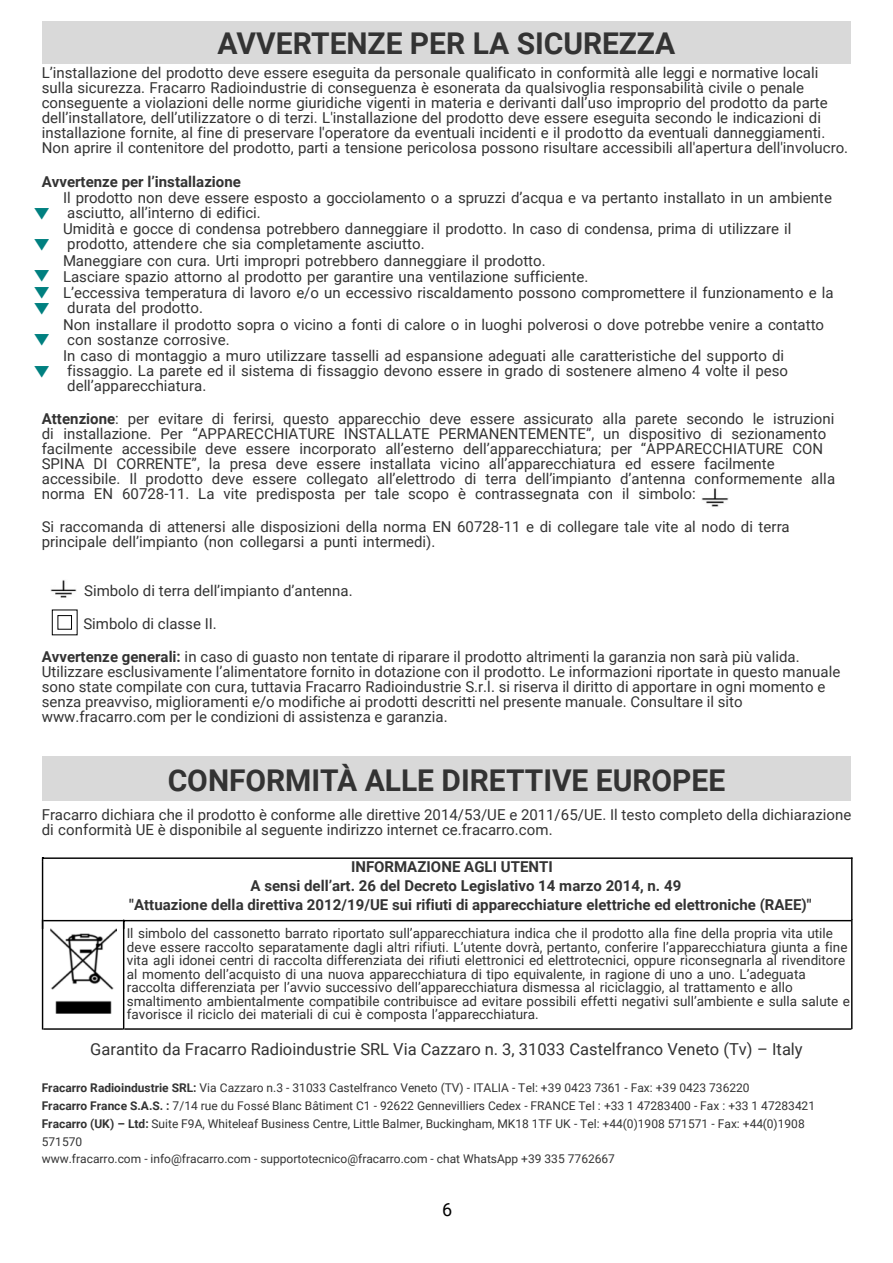
<style>
.page{position:relative;width:893px;height:1263px;background:#fff}
.page>*{position:absolute;margin:0;border:0;box-sizing:border-box;transform-origin:0 0}
.t1{font:700 30px "Roboto";color:#333}
.t2{font:18px "Malgun Gothic";color:#008080}
.t3{font:18px "Roboto";color:#000}
.t4{font:16.5px "Roboto";color:#333}
.t5{font:15px/15px "Roboto";color:#333}
.t6{font:700 15px "Roboto";color:#333}
.t7{font:13.5px/13.5px "Roboto";color:#333}
.t8{font:12px/17.9px "Roboto";color:#333}
.s1{font-weight:700}
</style>
<div class="page">
<div style="left:42px;top:21px;width:809px;height:43px;background:#d9d9d9"></div>
<div style="left:42px;top:756px;width:809px;height:45px;background:#d9d9d9"></div>
<hr style="left:43px;top:857px;width:809px;height:2px;background:#000">
<hr style="left:42px;top:861px;width:1px;height:59px;background:#000">
<hr style="left:851px;top:857px;width:1px;height:63px;background:#000">
<hr style="left:43px;top:920px;width:80px;height:1px;background:#000">
<hr style="left:124px;top:920px;width:727px;height:1px;background:#000">
<hr style="left:42px;top:919px;width:1px;height:110px;background:#000">
<hr style="left:43px;top:1028px;width:80px;height:2px;background:#000">
<hr style="left:123px;top:919px;width:1px;height:110px;background:#000">
<hr style="left:124px;top:1028px;width:727px;height:2px;background:#000">
<hr style="left:851px;top:919px;width:1px;height:110px;background:#000">
<img style="left:50px;top:929px;width:66px;height:84px">
<img style="left:50px;top:580px;width:26px;height:18px">
<img style="left:701px;top:488px;width:28px;height:19px">
<div style="left:58px;top:615px;width:14px;height:14px;border:1px solid #000"></div>
<h1 class="t1" style="left:218px;top:31px;width:459px">AVVERTENZE PER LA SICUREZZA</h1>
<p class="t5" style="left:42px;top:67px;width:808px">L’installazione del prodotto deve essere eseguita da personale qualificato in conformità alle leggi e normative locali sulla sicurezza. Fracarro Radioindustrie di conseguenza è esonerata da qualsivoglia responsabilità civile o penale conseguente a violazioni delle norme giuridiche vigenti in materia e derivanti dall’uso improprio del prodotto da parte dell’installatore, dell’utilizzatore o di terzi. L'installazione del prodotto deve essere eseguita secondo le indicazioni di installazione fornite, al fine di preservare l'operatore da eventuali incidenti e il prodotto da eventuali danneggiamenti.<br>Non aprire il contenitore del prodotto, parti a tensione pericolosa possono risultare accessibili all'apertura dell'involucro.</p>
<p class="t6" style="left:42px;top:175px;width:201px">Avvertenze per l’installazione</p>
<p class="t2" style="left:33px;top:204px;width:19px">▼</p>
<p class="t5" style="left:63px;top:192px;width:770px">Il prodotto non deve essere esposto a gocciolamento o a spruzzi d’acqua e va pertanto installato in un ambiente asciutto, all’interno di edifici.</p>
<p class="t2" style="left:33px;top:236px;width:19px">▼</p>
<p class="t2" style="left:33px;top:267px;width:19px">▼</p>
<p class="t2" style="left:33px;top:283px;width:19px">▼</p>
<p class="t2" style="left:33px;top:300px;width:19px">▼</p>
<p class="t2" style="left:33px;top:331px;width:19px">▼</p>
<p class="t5" style="left:63px;top:223px;width:730px">Umidità e gocce di condensa potrebbero danneggiare il prodotto. In caso di condensa, prima di utilizzare il prodotto, attendere che sia completamente asciutto.</p>
<p class="t5" style="left:63px;top:254px;width:484px">Maneggiare con cura. Urti impropri potrebbero danneggiare il prodotto.</p>
<p class="t5" style="left:63px;top:271px;width:527px">Lasciare spazio attorno al prodotto per garantire una ventilazione sufficiente.</p>
<p class="t5" style="left:63px;top:287px;width:772px">L’eccessiva temperatura di lavoro e/o un eccessivo riscaldamento possono compromettere il funzionamento e la durata del prodotto.</p>
<p class="t5" style="left:63px;top:318px;width:763px">Non installare il prodotto sopra o vicino a fonti di calore o in luoghi polverosi o dove potrebbe venire a contatto con sostanze corrosive.</p>
<p class="t5" style="left:63px;top:350px;width:726px">In caso di montaggio a muro utilizzare tasselli ad espansione adeguati alle caratteristiche del supporto di fissaggio. La parete ed il sistema di fissaggio devono essere in grado di sostenere almeno 4 volte il peso dell’apparecchiatura.</p>
<p class="t5" style="left:42px;top:413px;width:795px"><span class="s1">Attenzione</span>: per evitare di ferirsi, questo apparecchio deve essere assicurato alla parete secondo le istruzioni di installazione. Per “APPARECCHIATURE INSTALLATE PERMANENTEMENTE”, un dispositivo di sezionamento facilmente accessibile deve essere incorporato all’esterno dell’apparecchiatura; per “APPARECCHIATURE CON SPINA DI CORRENTE”, la presa deve essere installata vicino all’apparecchiatura ed essere facilmente accessibile. Il prodotto deve essere collegato all’elettrodo di terra dell’impianto d’antenna conformemente alla norma EN 60728-11. La vite predisposta per tale scopo è contrassegnata con il simbolo:</p>
<p class="t5" style="left:42px;top:520px;width:749px">Si raccomanda di attenersi alle disposizioni della norma EN 60728-11 e di collegare tale vite al nodo di terra principale dell’impianto (non collegarsi a punti intermedi).</p>
<p class="t5" style="left:84px;top:585px;width:270px">Simbolo di terra dell’impianto d’antenna.</p>
<p class="t5" style="left:42px;top:609px;width:759px;line-height:33px;text-indent:42px">Simbolo di classe II.<br><span class="s1">Avvertenze generali:</span> in caso di guasto non tentate di riparare il prodotto altrimenti la garanzia non sarà più valida.</p>
<p class="t5" style="left:42px;top:666px;width:800px">Utilizzare esclusivamente l’alimentatore fornito in dotazione con il prodotto. Le informazioni riportate in questo manuale sono state compilate con cura, tuttavia Fracarro Radioindustrie S.r.l. si riserva il diritto di apportare in ogni momento e senza preavviso, miglioramenti e/o modifiche ai prodotti descritti nel presente manuale. Consultare il sito www.fracarro.com per le condizioni di assistenza e garanzia.</p>
<h1 class="t1" style="left:168px;top:768px;width:559px">CONFORMITÀ ALLE DIRETTIVE EUROPEE</h1>
<p class="t5" style="left:42px;top:808px;width:811px">Fracarro dichiara che il prodotto è conforme alle direttive 2014/53/UE e 2011/65/UE. Il testo completo della dichiarazione di conformità UE è disponibile al seguente indirizzo internet ce.fracarro.com.</p>
<p class="t6" style="left:351px;top:861px;width:203px">INFORMAZIONE AGLI UTENTI</p>
<p class="t6" style="left:251px;top:880px;width:432px">A sensi dell’art. 26 del Decreto Legislativo 14 marzo 2014, n. 49</p>
<p class="t6" style="left:129px;top:899px;width:684px">"Attuazione della direttiva 2012/19/UE sui rifiuti di apparecchiature elettriche ed elettroniche (RAEE)"</p>
<p class="t7" style="left:127px;top:928px;width:724px">Il simbolo del cassonetto barrato riportato sull’apparecchiatura indica che il prodotto alla fine della propria vita utile deve essere raccolto separatamente dagli altri rifiuti. L’utente dovrà, pertanto, conferire l’apparecchiatura giunta a fine vita agli idonei centri di raccolta differenziata dei rifiuti elettronici ed elettrotecnici, oppure riconsegnarla al rivenditore al momento dell’acquisto di una nuova apparecchiatura di tipo equivalente, in ragione di uno a uno. L’adeguata raccolta differenziata per l’avvio successivo dell’apparecchiatura dismessa al riciclaggio, al trattamento e allo smaltimento ambientalmente compatibile contribuisce ad evitare possibili effetti negativi sull’ambiente e sulla salute e favorisce il riciclo dei materiali di cui è composta l’apparecchiatura.</p>
<p class="t4" style="left:90px;top:1043px;width:714px">Garantito da Fracarro Radioindustrie SRL Via Cazzaro n. 3, 31033 Castelfranco Veneto (Tv) – Italy</p>
<p class="t8" style="left:42px;top:1080px;width:775px"><span class="s1">Fracarro Radioindustrie SRL:</span> Via Cazzaro n.3 - 31033 Castelfranco Veneto (TV) - ITALIA - Tel: +39 0423 7361 - Fax: +39 0423 736220<br><span class="s1">Fracarro France S.A.S. :</span> 7/14 rue du Fossé Blanc Bâtiment C1 - 92622 Gennevilliers Cedex - FRANCE Tel : +33 1 47283400 - Fax : +33 1 47283421<br><span class="s1">Fracarro (UK) – Ltd:</span> Suite F9A, Whiteleaf Business Centre, Little Balmer, Buckingham, MK18 1TF UK - Tel: +44(0)1908 571571 - Fax: +44(0)1908<br>571570<br>www.fracarro.com - info@fracarro.com - supportotecnico@fracarro.com - chat WhatsApp +39 335 7762667</p>
<p class="t2" style="left:33px;top:362px;width:19px">▼</p>
<p class="t3" style="left:442px;top:1203px;width:12px">6</p>
</div>
